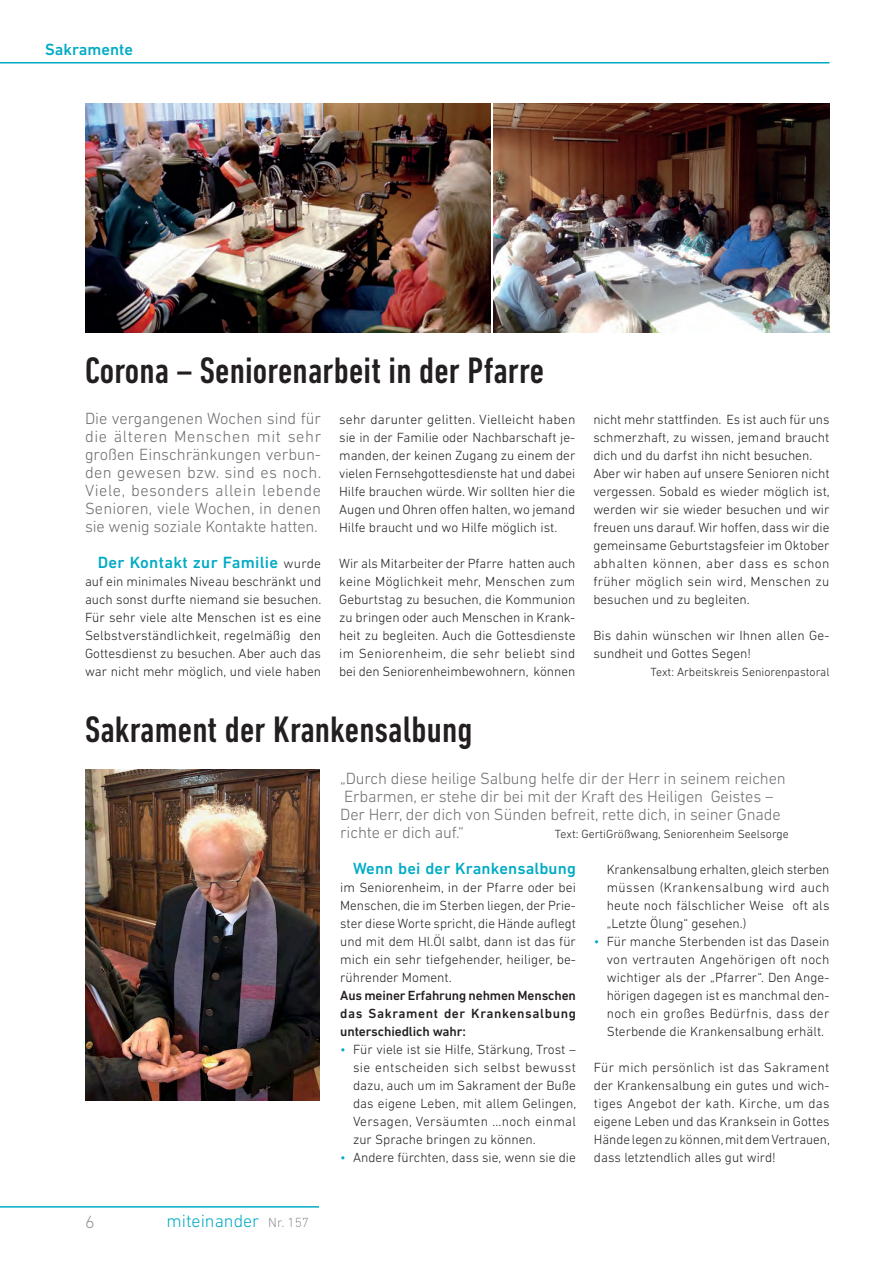
<style>
.page{position:relative;width:894px;height:1265px;background:#fff}
.page>*{position:absolute;margin:0;border:0;box-sizing:border-box;transform-origin:0 0}
.t1{font:500 condensed 37.5px "DIN Next LT Pro";letter-spacing:.005em;color:#231f20}
.t2{font:300 18px "DIN Next LT Pro";color:#00abc5}
.t3{font:300 18px "DIN Next LT Pro";color:#939598}
.t4{font:300 16.5px/18px "DIN Next LT Pro";letter-spacing:-.01em;color:#6c6d70;text-align:justify}
.t5{font:500 16.5px "DIN Next LT Pro";letter-spacing:.005em;color:#00abc5}
.t6{font:300 13.5px/18px "DIN Next LT Pro";color:#231f20;text-align:justify}
.t7{font:500 13.5px/18px "DIN Next LT Pro";letter-spacing:.035em;color:#231f20;text-align:justify}
.t8{font:300 12px "DIN Next LT Pro";color:#231f20}
.s1{font-weight:300;font-size:13.5px;color:#231f20}
.s2{font-size:13.5px;color:#939598}
.s3{color:#00abc5}
</style>
<div class="page">
<hr style="left:0;top:1206px;width:319px;height:1px;background:#00abc5">
<hr style="left:0;top:62px;width:829px;height:1px;background:#00abc5">
<img style="left:85px;top:103px;width:405px;height:230px">
<img style="left:493px;top:103px;width:336px;height:229px">
<img style="left:85px;top:769px;width:234px;height:331px">
<p class="t5" style="left:45px;top:40px;width:89px">Sakramente</p>
<h1 class="t1" style="left:85px;top:349px;width:460px">Corona – Seniorenarbeit in der Pfarre</h1>
<p class="t4" style="left:85px;top:409px;width:238px">Die vergangenen Wochen sind für die älteren Menschen mit sehr großen Einschränkungen verbun&shy;den gewesen bzw. sind es noch.<br>Viele, besonders allein lebende Senioren, viele Wochen, in denen sie wenig soziale Kontakte hatten.</p>
<p class="t5" style="left:98px;top:553px;width:225px">Der Kontakt zur Familie <span class="s1">wurde</span></p>
<p class="t6" style="left:85px;top:572px;width:238px">auf ein minimales Niveau beschränkt und auch sonst durfte niemand sie besuchen.<br>Für sehr viele alte Menschen ist es eine Selbstverständlichkeit, regelmäßig den Gottesdienst zu besuchen. Aber auch das war nicht mehr möglich, und viele haben</p>
<p class="t6" style="left:339px;top:410px;width:238px">sehr darunter gelitten. Vielleicht haben sie in der Familie oder Nachbarschaft je&shy;manden, der keinen Zugang zu einem der vielen Fernsehgottesdienste hat und dabei Hilfe brauchen würde. Wir sollten hier die Augen und Ohren offen halten, wo jemand Hilfe braucht und wo Hilfe möglich ist.</p>
<p class="t6" style="left:339px;top:554px;width:238px">Wir als Mitarbeiter der Pfarre hatten auch keine Möglichkeit mehr, Menschen zum Geburtstag zu besuchen, die Kommunion zu bringen oder auch Menschen in Krank&shy;heit zu begleiten. Auch die Gottesdienste im Seniorenheim, die sehr beliebt sind bei den Seniorenheimbewohnern, können</p>
<h1 class="t1" style="left:85px;top:707px;width:389px">Sakrament der Krankensalbung</h1>
<p class="t6" style="left:593px;top:410px;width:238px;text-align:left">nicht mehr stattfinden. Es ist auch für uns schmerzhaft, zu wissen, jemand braucht dich und du darfst ihn nicht besuchen.<br>Aber wir haben auf unsere Senioren nicht vergessen. Sobald es wieder möglich ist, werden wir sie wieder besuchen und wir freuen uns darauf. Wir hoffen, dass wir die gemeinsame Geburtstagsfeier im Oktober abhalten können, aber dass es schon früher möglich sein wird, Menschen zu besuchen und zu begleiten.</p>
<p class="t6" style="left:593px;top:626px;width:237px">Bis dahin wünschen wir Ihnen allen Ge&shy;sundheit und Gottes Segen!</p>
<p class="t8" style="left:650px;top:665px;width:180px">Text: Arbeitskreis Seniorenpastoral</p>
<p class="t4" style="left:340px;top:769px;width:447px;text-align:left">„Durch diese heilige Salbung helfe dir der Herr in seinem reichen Erbarmen, er stehe dir bei mit der Kraft des Heiligen Geistes – Der Herr, der dich von Sünden befreit, rette dich, in seiner Gnade richte er dich auf.“</p>
<p class="t8" style="left:555px;top:827px;width:235px">Text: GertiGrößwang, Seniorenheim Seelsorge</p>
<h2 class="t3" style="left:85px;top:1211px;width:11px">6</h2>
<h2 class="t2" style="left:166px;top:1210px;width:144px">miteinander <span class="s2">Nr. 157</span></h2>
<p class="t5" style="left:353px;top:859px;width:224px">Wenn bei der Krankensalbung</p>
<p class="t6" style="left:340px;top:878px;width:237px">im Seniorenheim, in der Pfarre oder bei Menschen, die im Sterben liegen, der Prie&shy;ster diese Worte spricht, die Hände auflegt und mit dem Hl.Öl salbt, dann ist das für mich ein sehr tiefgehender, heiliger, be&shy;rührender Moment.</p>
<p class="t7" style="left:340px;top:986px;width:237px">Aus meiner Erfahrung nehmen Menschen das Sakrament der Krankensalbung unterschiedlich wahr:</p>
<p class="t6" style="left:353px;top:1040px;width:225px;text-indent:-13px"><span class="s3">•</span> Für viele ist sie Hilfe, Stärkung, Trost – sie entscheiden sich selbst bewusst dazu, auch um im Sakrament der Buße das eigene Leben, mit allem Gelingen, Versagen, Versäumten …noch einmal zur Sprache bringen zu können.</p>
<p class="t6" style="left:340px;top:1148px;width:237px"><span class="s3">•</span> Andere fürchten, dass sie, wenn sie die</p>
<p class="t6" style="left:606px;top:860px;width:224px">Krankensalbung erhalten, gleich sterben müssen (Krankensalbung wird auch heute noch fälschlicher Weise oft als „Letzte Ölung“ gesehen.)</p>
<p class="t6" style="left:606px;top:932px;width:224px;text-indent:-13px"><span class="s3">•</span> Für manche Sterbenden ist das Dasein von vertrauten Angehörigen oft noch wichtiger als der „Pfarrer“. Den Ange&shy;hörigen dagegen ist es manchmal den&shy;noch ein großes Bedürfnis, dass der Sterbende die Krankensalbung erhält.</p>
<p class="t6" style="left:594px;top:1058px;width:237px">Für mich persönlich ist das Sakrament der Krankensalbung ein gutes und wich&shy;tiges Angebot der kath. Kirche, um das eigene Leben und das Kranksein in Gottes Hände legen zu können, mit dem Vertrauen, dass letztendlich alles gut wird!</p>
</div>
